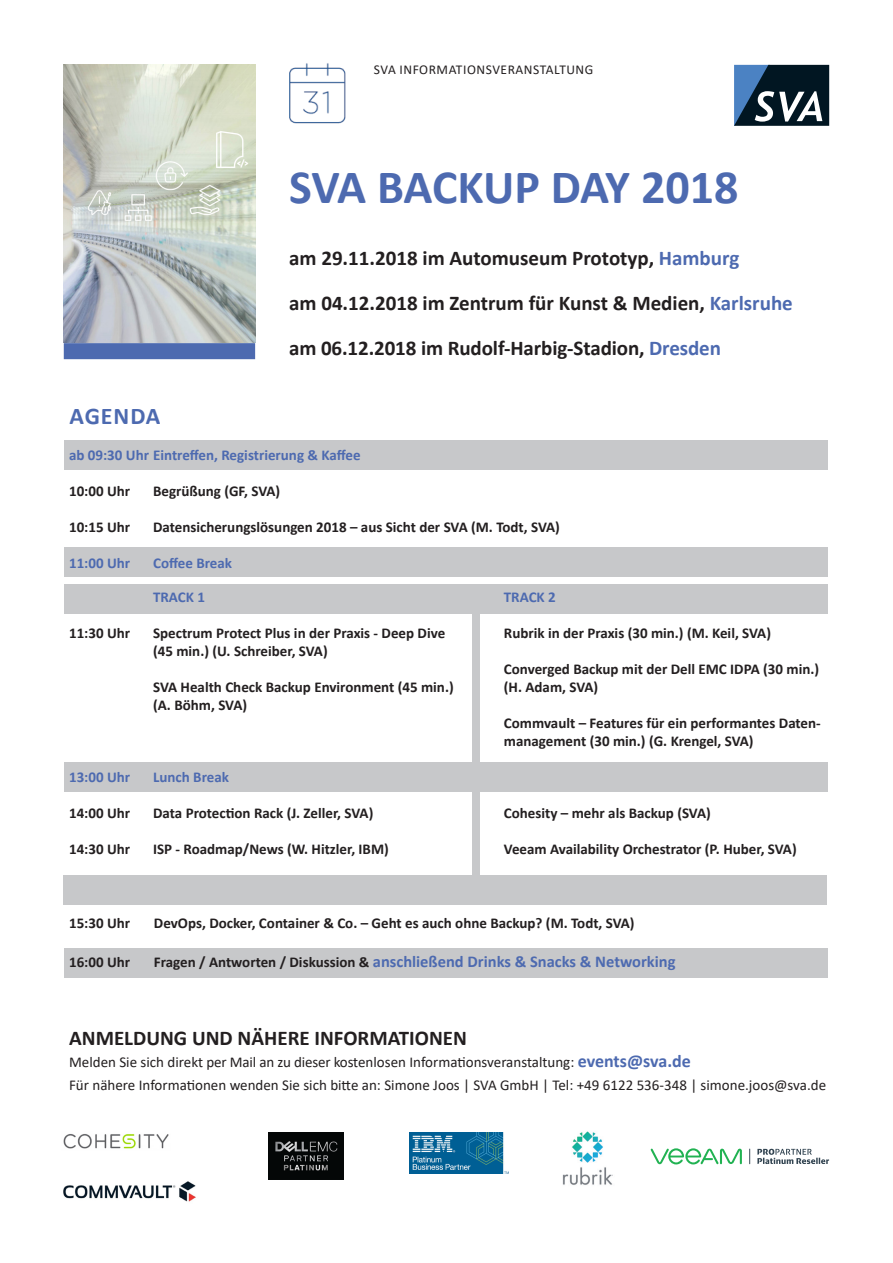
<style>
.page{position:relative;width:893px;height:1263px;background:#fff}
.page>*{position:absolute;margin:0;border:0;box-sizing:border-box;transform-origin:0 0}
.t1{font:700 48px "Calibri";letter-spacing:-.01em;color:#4d6ab0}
.t2{font:700 24px "Calibri";letter-spacing:.04em;color:#4d6ab0}
.t3{font:700 21px "Calibri";color:#231f20}
.t4{font:700 16.5px "Calibri";color:#4d6ab0}
.t5{font:700 15px/18px "Calibri";color:#231f20}
.t6{font:15px "Calibri";color:#231f20}
.t7{font:700 15px "Calibri";color:#4d6ab0}
.t8{font:13.5px "Calibri";letter-spacing:.04em;color:#231f20}
.s1{color:#4d6ab0}
.s2{font-size:15px;color:#231f20}
.s3{font-weight:700;font-size:18px;color:#4d6ab0}
</style>
<div class="page">
<div style="left:65px;top:948px;width:763px;height:29px;background:#c7c8ca"></div>
<svg style="left:734px;top:65px;width:95px;height:61px"></svg>
<img style="left:289px;top:63px;width:57px;height:61px">
<div style="left:64px;top:343px;width:191px;height:16px;background:#4d6ab0;border:2px solid #4d6ab0"></div>
<img style="left:64px;top:64px;width:191px;height:278px">
<div style="left:65px;top:440px;width:763px;height:30px;background:#c7c8ca"></div>
<div style="left:65px;top:547px;width:763px;height:30px;background:#c7c8ca"></div>
<div style="left:65px;top:584px;width:763px;height:29px;background:#c7c8ca"></div>
<div style="left:65px;top:762px;width:763px;height:30px;background:#c7c8ca"></div>
<div style="left:63px;top:875px;width:764px;height:30px;background:#c7c8ca"></div>
<div style="left:472px;top:591px;width:7px;height:293px;background:#c7c8ca"></div>
<img style="left:63px;top:1181px;width:133px;height:21px">
<img style="left:410px;top:1132px;width:99px;height:41px">
<img style="left:269px;top:1132px;width:75px;height:47px">
<svg style="left:651px;top:1148px;width:91px;height:16px"></svg>
<svg style="left:749px;top:1149px;width:1px;height:15px"></svg>
<svg style="left:757px;top:1149px;width:72px;height:15px"></svg>
<img style="left:63px;top:1134px;width:106px;height:15px">
<img style="left:562px;top:1131px;width:51px;height:54px">
<p class="t8" style="left:374px;top:60px;width:221px">SVA INFORMATIONSVERANSTALTUNG</p>
<p class="t1" style="left:289px;top:153px;width:451px">SVA BACKUP DAY 2018</p>
<p class="t3" style="left:289px;top:243px;width:452px">am 29.11.2018 im Automuseum Prototyp, <span class="s1">Hamburg</span></p>
<p class="t3" style="left:289px;top:288px;width:505px">am 04.12.2018 im Zentrum für Kunst &amp; Medien, <span class="s1">Karlsruhe</span></p>
<p class="t3" style="left:289px;top:333px;width:433px">am 06.12.2018 im Rudolf-Harbig-Stadion, <span class="s1">Dresden</span></p>
<p class="t2" style="left:70px;top:399px;width:92px">AGENDA</p>
<p class="t7" style="left:69px;top:444px;width:293px">ab 09:30 Uhr Eintreffen, Registrierung &amp; Kaffee</p>
<p class="t5" style="left:69px;top:482px;width:63px">10:00 Uhr</p>
<p class="t5" style="left:153px;top:482px;width:129px">Begrüßung (GF, SVA)</p>
<p class="t5" style="left:69px;top:518px;width:63px">10:15 Uhr</p>
<p class="t5" style="left:153px;top:518px;width:408px">Datensicherungslösungen 2018 – aus Sicht der SVA (M. Todt, SVA)</p>
<p class="t7" style="left:69px;top:552px;width:63px">11:00 Uhr</p>
<p class="t7" style="left:153px;top:552px;width:80px">Coffee Break</p>
<p class="t7" style="left:153px;top:587px;width:53px">TRACK 1</p>
<p class="t5" style="left:69px;top:624px;width:63px">11:30 Uhr</p>
<p class="t5" style="left:153px;top:624px;width:294px">Spectrum Protect Plus in der Praxis - Deep Dive</p>
<p class="t5" style="left:153px;top:642px;width:176px">(45 min.) (U. Schreiber, SVA)</p>
<p class="t5" style="left:153px;top:678px;width:302px">SVA Health Check Backup Environment (45 min.)</p>
<p class="t5" style="left:153px;top:696px;width:96px">(A. Böhm, SVA)</p>
<p class="t7" style="left:504px;top:587px;width:53px">TRACK 2</p>
<p class="t5" style="left:504px;top:624px;width:269px">Rubrik in der Praxis (30 min.) (M. Keil, SVA)</p>
<p class="t5" style="left:504px;top:660px;width:317px">Converged Backup mit der Dell EMC IDPA (30 min.)</p>
<p class="t5" style="left:504px;top:678px;width:96px">(H. Adam, SVA)</p>
<p class="t5" style="left:504px;top:714px;width:318px">Commvault – Features für ein performantes Daten&shy;management (30 min.) (G. Krengel, SVA)</p>
<p class="t7" style="left:69px;top:767px;width:63px">13:00 Uhr</p>
<p class="t7" style="left:153px;top:767px;width:77px">Lunch Break</p>
<p class="t5" style="left:69px;top:804px;width:63px">14:00 Uhr</p>
<p class="t5" style="left:153px;top:804px;width:222px">Data Protection Rack (J. Zeller, SVA)</p>
<p class="t5" style="left:69px;top:840px;width:63px">14:30 Uhr</p>
<p class="t5" style="left:153px;top:840px;width:237px">ISP - Roadmap/News (W. Hitzler, IBM)</p>
<p class="t5" style="left:504px;top:804px;width:208px">Cohesity – mehr als Backup (SVA)</p>
<p class="t5" style="left:504px;top:840px;width:294px">Veeam Availability Orchestrator (P. Huber, SVA)</p>
<p class="t5" style="left:69px;top:913px;width:63px">15:30 Uhr</p>
<p class="t5" style="left:154px;top:913px;width:482px">DevOps, Docker, Container &amp; Co. – Geht es auch ohne Backup? (M. Todt, SVA)</p>
<p class="t5" style="left:69px;top:952px;width:63px">16:00 Uhr</p>
<p class="t4" style="left:154px;top:949px;width:523px"><span class="s2">Fragen / Antworten / Diskussion &amp;</span> anschließend Drinks &amp; Snacks &amp; Networking</p>
<p class="t3" style="left:69px;top:1023px;width:399px">ANMELDUNG UND NÄHERE INFORMATIONEN</p>
<p class="t6" style="left:69px;top:1051px;width:623px">Melden Sie sich direkt per Mail an zu dieser kostenlosen Informationsveranstaltung: <span class="s3">events@sva.de</span></p>
<p class="t6" style="left:69px;top:1074px;width:758px">Für nähere Informationen wenden Sie sich bitte an: Simone Joos | SVA GmbH | Tel: +49 6122 536-348 | simone.joos@sva.de</p>
</div>
